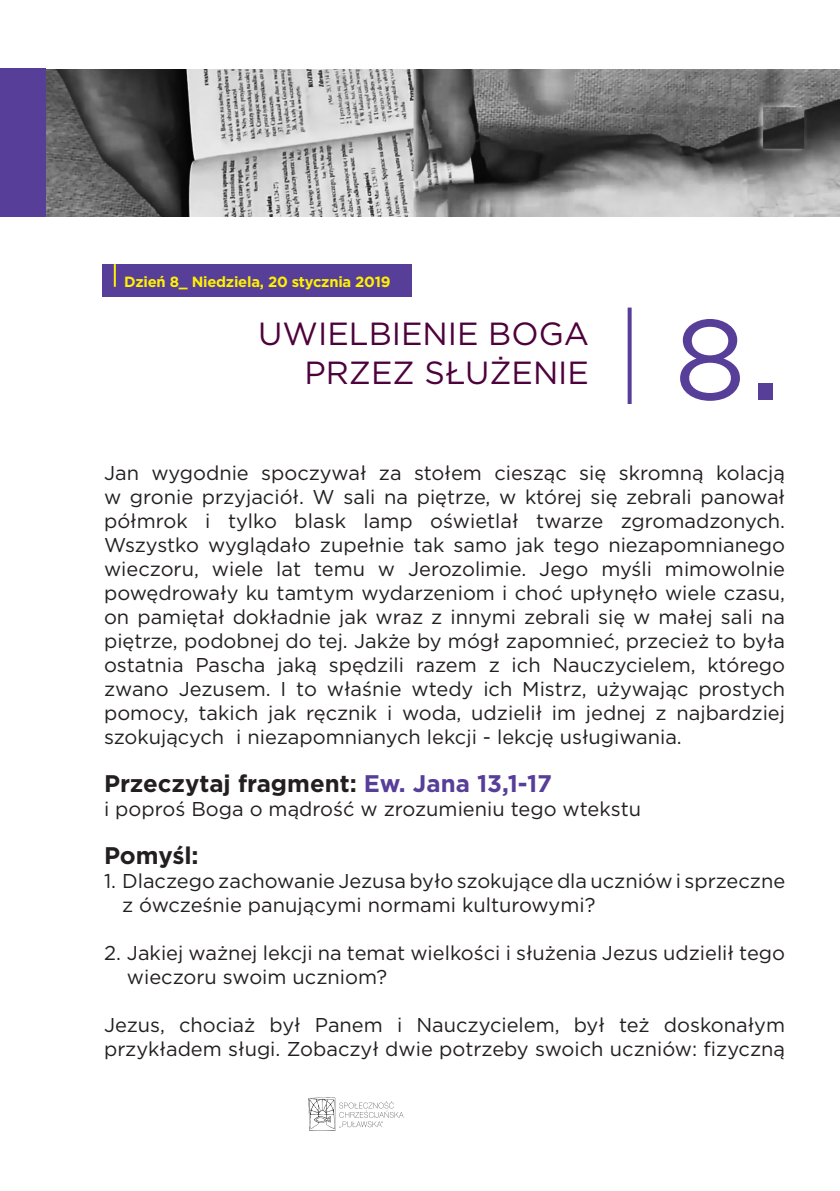
<style>
.page{position:relative;width:840px;height:1191px;background:#fff}
.page>*{position:absolute;margin:0;border:0;box-sizing:border-box;transform-origin:0 0}
.Numer{font:113.6px "Gotham";color:#573e99}
.Temat{font:32px "Gotham";color:#4e023c}
.Paragraph_Style3{font:700 24px "Gotham";color:#231f20}
.Paragraph_Style3-2{font:20px/24px "Gotham";color:#231f20}
.t1{font:700 14.8px "Gotham";letter-spacing:-.015em;color:#fff101}
.s1{font-size:160px}
.s2{color:#573e99}
</style>
<div class="page">
<svg style="left:308px;top:1097px;width:95px;height:34px"></svg>
<svg style="left:627px;top:307px;width:4px;height:97px"></svg>
<div style="left:102px;top:264px;width:310px;height:32px;background:#573e99"></div>
<hr style="left:114px;top:264px;width:2px;height:23px;background:#fff101">
<img style="left:45px;top:70px;width:794px;height:146px">
<div style="left:0;top:68px;width:45px;height:148px;background:#573e99"></div>
<p class="t1" style="left:124px;top:272px;width:268px">Dzień 8_ Niedziela, 20 stycznia 2019</p>
<p class="Temat" style="left:258px;top:314px;width:332px">UWIELBIENIE BOGA</p>
<p class="Temat" style="left:304px;top:352px;width:286px">PRZEZ SŁUŻENIE</p>
<p class="Numer" style="left:673px;top:287px;width:112px">8<span class="s1">.</span></p>
<p class="Paragraph_Style3-2" style="left:104px;top:461px;width:682px;text-align:justify">Jan wygodnie spoczywał za stołem ciesząc się skromną kolacją w gronie przyjaciół. W sali na piętrze, w której się zebrali panował półmrok i tylko blask lamp oświetlał twarze zgromadzonych.<br>Wszystko wyglądało zupełnie tak samo jak tego niezapomnianego wieczoru, wiele lat temu w Jerozolimie. Jego myśli mimowolnie powędrowały ku tamtym wydarzeniom i choć upłynęło wiele czasu, on pamiętał dokładnie jak wraz z innymi zebrali się w małej sali na piętrze, podobnej do tej. Jakże by mógł zapomnieć, przecież to była ostatnia Pascha jaką spędzili razem z ich Nauczycielem, którego zwano Jezusem. I to właśnie wtedy ich Mistrz, używając prostych pomocy, takich jak ręcznik i woda, udzielił im jednej z najbardziej szokujących i niezapomnianych lekcji - lekcję usługiwania.</p>
<p class="Paragraph_Style3" style="left:104px;top:768px;width:449px">Przeczytaj fragment: <span class="s2">Ew. Jana 13,1-17</span></p>
<p class="Paragraph_Style3-2" style="left:104px;top:797px;width:538px">i poproś Boga o mądrość w zrozumieniu tego wtekstu</p>
<p class="Paragraph_Style3" style="left:104px;top:840px;width:96px">Pomyśl:</p>
<p class="Paragraph_Style3-2" style="left:122px;top:869px;width:664px;text-indent:-18px">1. Dlaczego zachowanie Jezusa było szokujące dla uczniów i sprzeczne z ówcześnie panującymi normami kulturowymi?</p>
<p class="Paragraph_Style3-2" style="left:127px;top:941px;width:659px;text-indent:-23px">2. Jakiej ważnej lekcji na temat wielkości i służenia Jezus udzielił tego wieczoru swoim uczniom?</p>
<p class="Paragraph_Style3-2" style="left:104px;top:1013px;width:682px">Jezus, chociaż był Panem i Nauczycielem, był też doskonałym przykładem sługi. Zobaczył dwie potrzeby swoich uczniów: fizyczną</p>
</div>
